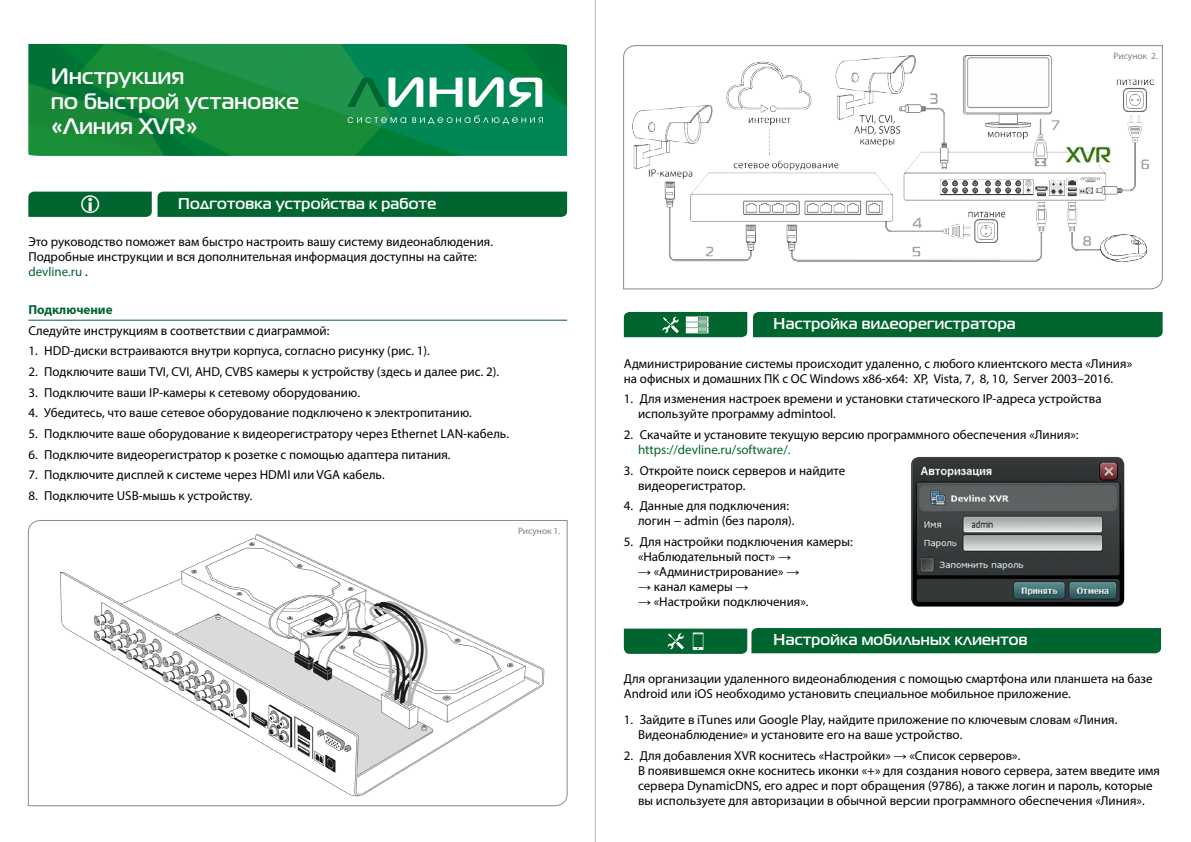
<style>
.page{position:relative;width:1191px;height:842px;background:#fff}
.page>*{position:absolute;margin:0;border:0;box-sizing:border-box;transform-origin:0 0}
.t1{font:700 22.3px "Magistral C";letter-spacing:.02em;color:#fff}
.t2{font:700 15.7px "Magistral C";letter-spacing:.02em;color:#fff}
.t3{font:13px/15px "Myriad Pro";color:#000}
.t4{font:13px "Myriad Pro";color:#00652e}
.t5{font:700 13px "Myriad Pro";color:#00652e}
.t6{font:9.4px "Myriad Pro";color:#7e8083}
.s1{color:#000}
.s2{color:#00652e}
.s3{font-family:"Arial";font-weight:700}
</style>
<div class="page">
<img style="left:28px;top:44px;width:539px;height:112px">
<svg style="left:347px;top:117px;width:59px;height:6px"></svg>
<svg style="left:412px;top:115px;width:131px;height:9px"></svg>
<svg style="left:347px;top:77px;width:195px;height:30px"></svg>
<hr style="left:28px;top:320px;width:539px;height:1px;background:#00652e">
<svg style="left:28px;top:520px;width:539px;height:286px"></svg>
<hr style="left:595px;top:0;width:1px;height:842px;background:#b4b6b8">
<svg style="left:623px;top:45px;width:539px;height:244px"></svg>
<div style="left:753px;top:312px;width:409px;height:25px;background:#00652e"></div>
<svg style="left:624px;top:312px;width:123px;height:25px;background:#207848"></svg>
<img style="left:911px;top:457px;width:213px;height:149px">
<svg style="left:624px;top:628px;width:537px;height:26px;background:#0c6c38"></svg>
<div style="left:28px;top:192px;width:539px;height:25px;background:#00652e"></div>
<p class="t1" style="left:51px;top:63px;width:135px">Инструкция</p>
<p class="t1" style="left:51px;top:88px;width:250px">по быстрой установке</p>
<p class="t1" style="left:51px;top:113px;width:148px">«Линия XVR»</p>
<p class="t2" style="left:178px;top:194px;width:260px">Подготовка устройства к работе</p>
<p class="t3" style="left:28px;top:234px;width:466px">Это руководство поможет вам быстро настроить вашу систему видеонаблюдения.</p>
<p class="t3" style="left:28px;top:249px;width:450px">Подробные инструкции и вся дополнительная информация доступны на сайте:</p>
<p class="t4" style="left:28px;top:264px;width:61px">devline.ru <span class="s1">.</span></p>
<p class="t5" style="left:28px;top:301px;width:86px">Подключение</p>
<p class="t3" style="left:28px;top:322px;width:303px">Следуйте инструкциям в соответствии с диаграммой:</p>
<p class="t3" style="left:28px;top:343px;width:403px">1. HDD-диски встраиваются внутри корпуса, согласно рисунку (рис. 1).</p>
<p class="t3" style="left:28px;top:364px;width:472px">2. Подключите ваши TVI, CVI, AHD, СVBS камеры к устройству (здесь и далее рис. 2).</p>
<p class="t3" style="left:28px;top:384px;width:333px">3. Подключите ваши IP-камеры к сетевому оборудованию.</p>
<p class="t3" style="left:28px;top:405px;width:445px">4. Убедитесь, что ваше сетевое оборудование подключено к электропитанию.</p>
<p class="t3" style="left:28px;top:426px;width:482px">5. Подключите ваше оборудование к видеорегистратору через Ethernet LAN-кабель.</p>
<p class="t3" style="left:28px;top:447px;width:424px">6. Подключите видеорегистратор к розетке с помощью адаптера питания.</p>
<p class="t3" style="left:28px;top:467px;width:358px">7. Подключите дисплей к системе через HDMI или VGA кабель.</p>
<p class="t3" style="left:28px;top:488px;width:226px">8. Подключите USB-мышь к устройству.</p>
<p class="t6" style="left:518px;top:525px;width:44px">Рисунок 1.</p>
<p class="t6" style="left:1113px;top:50px;width:46px">Рисунок 2.</p>
<p class="t2" style="left:773px;top:314px;width:243px">Настройка видеорегистратора</p>
<p class="t3" style="left:624px;top:356px;width:510px">Администрирование системы происходит удаленно, с любого клиентского места «Линия» на офисных и домашних ПК с ОС Windows x86-x64: XP, Vista, 7, 8, 10, Server 2003–2016.</p>
<p class="t3" style="left:638px;top:391px;width:465px;text-indent:-14px">1. Для изменения настроек времени и установки статического IP-адреса устройства используйте программу admintool.</p>
<p class="t3" style="left:638px;top:427px;width:442px;text-indent:-14px">2. Скачайте и установите текущую версию программного обеспечения «Линия»: <span class="s2">https://devline.ru/software/.</span></p>
<p class="t3" style="left:638px;top:463px;width:209px;text-indent:-14px">3. Откройте поиск серверов и найдите видеорегистратор.</p>
<p class="t3" style="left:638px;top:498px;width:158px;text-indent:-14px">4. Данные для подключения: логин − admin (без пароля).</p>
<p class="t3" style="left:638px;top:534px;width:216px;text-indent:-14px">5. Для настройки подключения камеры: «Наблюдательный пост» <span class="s3">→</span></p>
<p class="t3" style="left:638px;top:564px;width:163px"><span class="s3">→</span> «Администрирование» <span class="s3">→</span></p>
<p class="t3" style="left:638px;top:579px;width:112px"><span class="s3">→</span> канал камеры <span class="s3">→</span></p>
<p class="t3" style="left:638px;top:594px;width:172px"><span class="s3">→</span> «Настройки подключения».</p>
<p class="t2" style="left:773px;top:630px;width:255px">Настройка мобильных клиентов</p>
<p class="t3" style="left:624px;top:671px;width:530px">Для организации удаленного видеонаблюдения с помощью смартфона или планшета на базе<br>Android или iOS необходимо установить специальное мобильное приложение.</p>
<p class="t3" style="left:638px;top:712px;width:481px;text-indent:-14px">1. Зайдите в iTunes или Google Play, найдите приложение по ключевым словам «Линия.<br>Видеонаблюдение» и установите его на ваше устройство.</p>
<p class="t3" style="left:638px;top:748px;width:523px;text-indent:-14px">2. Для добавления ХVR коснитесь «Настройки» <span class="s3">→</span> «Список серверов».<br>В появившемся окне коснитесь иконки «+» для создания нового сервера, затем введите имя сервера DynamicDNS, его адрес и порт обращения (9786), а также логин и пароль, которые вы используете для авторизации в обычной версии программного обеспечения «Линия».</p>
</div>
